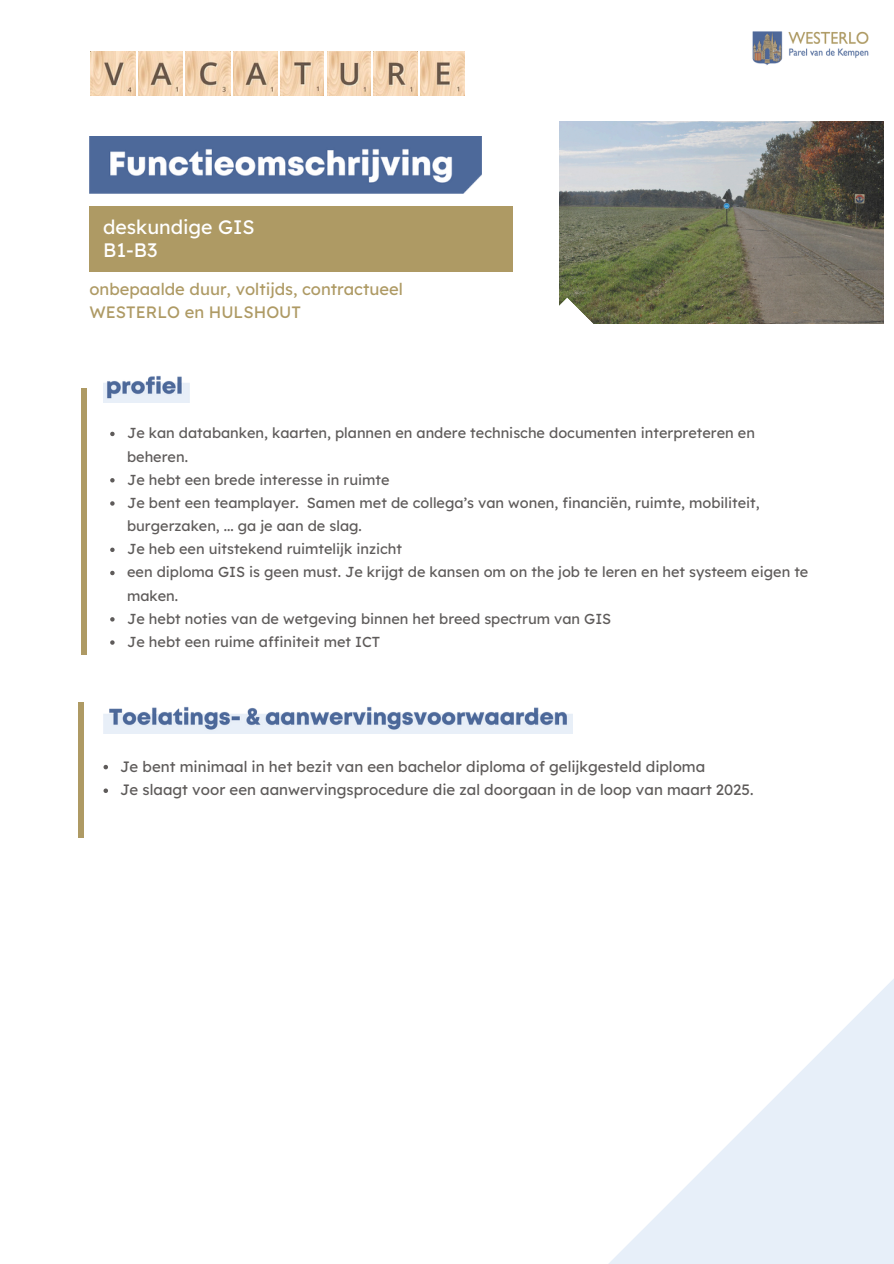
<style>
.page{position:relative;width:894px;height:1264px;background:#fff}
.page>*{position:absolute;margin:0;border:0;box-sizing:border-box;transform-origin:0 0}
.t1{font:19.5px/23.7px "Lexend Deca";color:#fff}
.t2{font:16.5px/22.5px "Lexend Deca";color:#ae9a64}
.t3{font:15px "Lexend Deca";color:#5e5b5a}
.t4{font:14.4px/23.1px "Lexend Deca";color:#5e5b5a}
</style>
<div class="page">
<svg style="left:169px;top:714px;width:724px;height:549px"></svg>
<img style="left:752px;top:31px;width:117px;height:34px">
<div style="left:89px;top:206px;width:423px;height:66px;background:#ae9a64"></div>
<img style="left:89px;top:137px;width:392px;height:56px">
<img style="left:103px;top:375px;width:87px;height:27px">
<img style="left:559px;top:121px;width:323px;height:202px">
<svg style="left:559px;top:297px;width:52px;height:27px"></svg>
<img style="left:90px;top:51px;width:45px;height:44px">
<img style="left:138px;top:51px;width:44px;height:44px">
<img style="left:186px;top:51px;width:45px;height:44px">
<img style="left:281px;top:51px;width:42px;height:44px">
<img style="left:327px;top:51px;width:43px;height:44px">
<img style="left:373px;top:51px;width:44px;height:44px">
<img style="left:420px;top:51px;width:44px;height:44px">
<img style="left:233px;top:51px;width:44px;height:44px">
<div style="left:81px;top:388px;width:6px;height:267px;background:#ae9a64"></div>
<div style="left:78px;top:701px;width:6px;height:136px;background:#ae9a64"></div>
<img style="left:103px;top:706px;width:469px;height:27px">
<svg style="left:110px;top:432px;width:5px;height:4px"></svg>
<svg style="left:110px;top:478px;width:5px;height:4px"></svg>
<svg style="left:110px;top:501px;width:5px;height:4px"></svg>
<svg style="left:110px;top:547px;width:5px;height:5px"></svg>
<svg style="left:110px;top:571px;width:5px;height:4px"></svg>
<svg style="left:110px;top:617px;width:5px;height:4px"></svg>
<svg style="left:110px;top:640px;width:5px;height:4px"></svg>
<svg style="left:103px;top:764px;width:5px;height:5px"></svg>
<svg style="left:103px;top:788px;width:5px;height:5px"></svg>
<p class="t1" style="left:103px;top:214px;width:153px">deskundige GIS<br>B1-B3</p>
<p class="t2" style="left:89px;top:277px;width:315px">onbepaalde duur, voltijds, contractueel<br>WESTERLO en HULSHOUT</p>
<p class="t4" style="left:127px;top:421px;width:629px">Je kan databanken, kaarten, plannen en andere technische documenten interpreteren en beheren.</p>
<p class="t4" style="left:127px;top:468px;width:264px">Je hebt een brede interesse in ruimte</p>
<p class="t4" style="left:127px;top:491px;width:634px">Je bent een teamplayer. Samen met de collega’s van wonen, financiën, ruimte, mobiliteit, burgerzaken, ... ga je aan de slag.</p>
<p class="t4" style="left:127px;top:537px;width:276px">Je heb een uitstekend ruimtelijk inzicht</p>
<p class="t4" style="left:127px;top:560px;width:682px">een diploma GIS is geen must. Je krijgt de kansen om on the job te leren en het systeem eigen te maken.</p>
<p class="t4" style="left:127px;top:607px;width:485px">Je hebt noties van de wetgeving binnen het breed spectrum van GIS</p>
<p class="t4" style="left:127px;top:630px;width:254px">Je hebt een ruime affiniteit met ICT</p>
<p class="t3" style="left:120px;top:756px;width:586px">Je bent minimaal in het bezit van een bachelor diploma of gelijkgesteld diploma</p>
<p class="t3" style="left:120px;top:780px;width:634px">Je slaagt voor een aanwervingsprocedure die zal doorgaan in de loop van maart 2025.</p>
</div>
